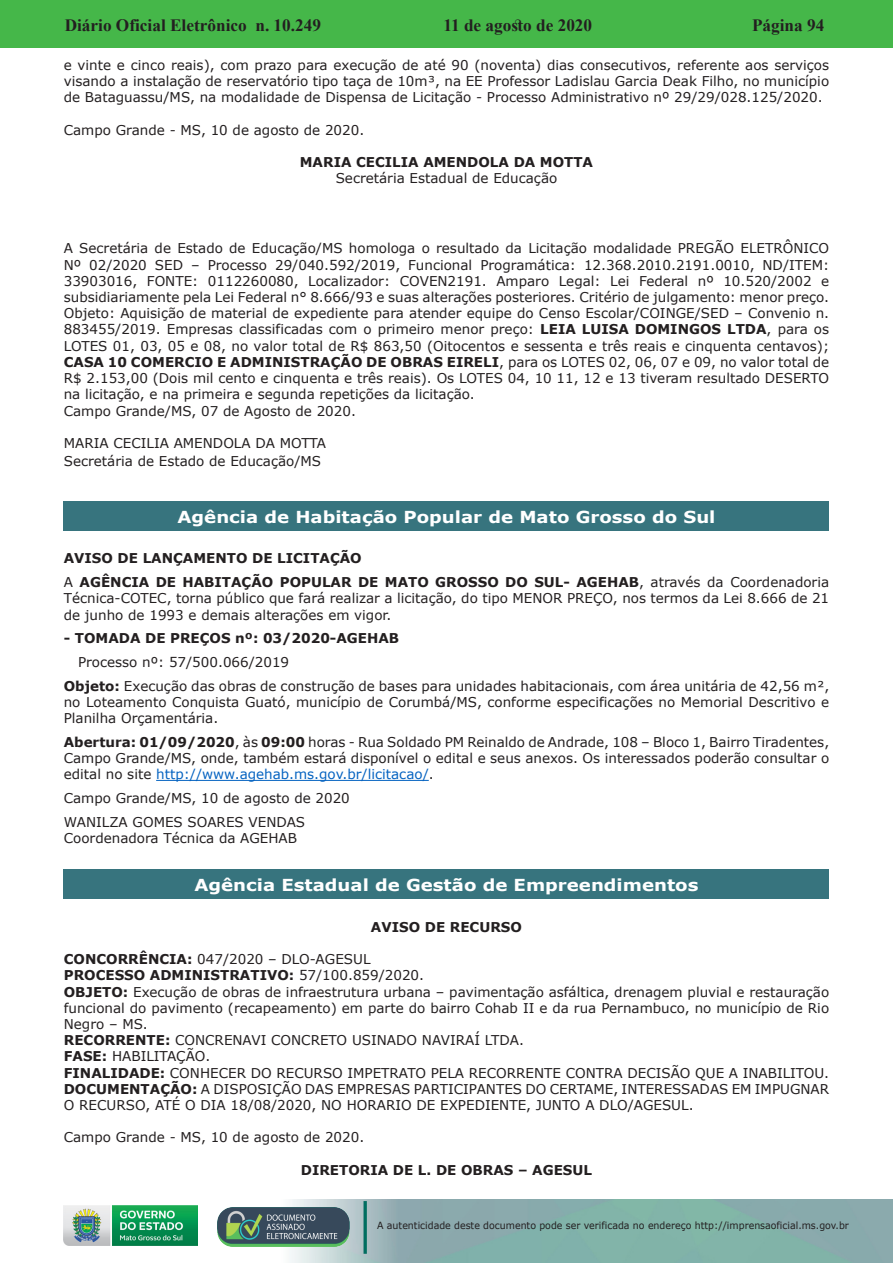
<style>
.page{position:relative;width:893px;height:1263px;background:#fff}
.page>*{position:absolute;margin:0;border:0;box-sizing:border-box;transform-origin:0 0}
.t1{font:700 17.25px "Times New Roman";color:#231f20}
.Atos_de_Licitações_S{font:700 16.5px "Verdana";color:#fff;scale:1.1 1}
.Cabeçalho{font:13.5px/16.2px "Verdana";color:#231f20;text-align:justify}
.Texto_em_bloco{font:13.5px/16.2px "Verdana";color:#231f20;text-align:justify}
.t2{font:700 13.5px "Verdana";color:#231f20}
.t3{font:9.9px "Verdana";color:#231f20;scale:.95 1}
.s1{font-weight:700}
.s2{color:#0563c1}
.s3{font-weight:400}
</style>
<div class="page">
<div style="left:0;top:0;width:893px;height:48px;background:#45b749"></div>
<img style="left:63px;top:1199px;width:830px;height:64px">
<img style="left:364px;top:1202px;width:2px;height:51px">
<img style="left:218px;top:1207px;width:132px;height:39px">
<img style="left:64px;top:1205px;width:134px;height:41px">
<hr style="left:156px;top:780px;width:273px;height:1px;background:#0563c1">
<div style="left:64px;top:501px;width:765px;height:30px;background:#37747e"></div>
<div style="left:64px;top:869px;width:765px;height:30px;background:#37747e"></div>
<p class="t1" style="left:65px;top:13px;width:258px">Diário Oficial Eletrônico n. 10.249</p>
<p class="t1" style="left:443px;top:13px;width:150px">11 de agosto de 2020</p>
<p class="t1" style="left:752px;top:13px;width:74px">Página 94</p>
<p class="Texto_em_bloco" style="left:64px;top:57px;width:767px">e vinte e cinco reais), com prazo para execução de até 90 (noventa) dias consecutivos, referente aos serviços visando a instalação de reservatório tipo taça de 10m³, na EE Professor Ladislau Garcia Deak Filho, no município de Bataguassu/MS, na modalidade de Dispensa de Licitação - Processo Administrativo nº 29/29/028.125/2020.</p>
<p class="Cabeçalho" style="left:64px;top:122px;width:302px">Campo Grande - MS, 10 de agosto de 2020.</p>
<p class="t2" style="left:300px;top:153px;width:295px">MARIA CECILIA AMENDOLA DA MOTTA</p>
<p class="Cabeçalho" style="left:336px;top:170px;width:223px">Secretária Estadual de Educação</p>
<p class="Cabeçalho" style="left:64px;top:240px;width:767px">A Secretária de Estado de Educação/MS homologa o resultado da Licitação modalidade PREGÃO ELETRÔNICO Nº 02/2020 SED – Processo 29/040.592/2019, Funcional Programática: 12.368.2010.2191.0010, ND/ITEM:<br>33903016, FONTE: 0112260080, Localizador: COVEN2191. Amparo Legal: Lei Federal nº 10.520/2002 e subsidiariamente pela Lei Federal n° 8.666/93 e suas alterações posteriores. Critério de julgamento: menor preço.<br>Objeto: Aquisição de material de expediente para atender equipe do Censo Escolar/COINGE/SED – Convenio n.<br>883455/2019. Empresas classificadas com o primeiro menor preço: <span class="s1">LEIA LUISA DOMINGOS LTDA</span>, para os LOTES 01, 03, 05 e 08, no valor total de R$ 863,50 (Oitocentos e sessenta e três reais e cinquenta centavos); <span class="s1">CASA 10 COMERCIO E ADMINISTRAÇÃO DE OBRAS EIRELI</span>, para os LOTES 02, 06, 07 e 09, no valor total de R$ 2.153,00 (Dois mil cento e cinquenta e três reais). Os LOTES 04, 10 11, 12 e 13 tiveram resultado DESERTO na licitação, e na primeira e segunda repetições da licitação.</p>
<p class="Cabeçalho" style="left:64px;top:402px;width:294px">Campo Grande/MS, 07 de Agosto de 2020.</p>
<p class="Cabeçalho" style="left:64px;top:435px;width:264px">MARIA CECILIA AMENDOLA DA MOTTA</p>
<p class="Cabeçalho" style="left:64px;top:453px;width:259px">Secretária de Estado de Educação/MS</p>
<p class="Atos_de_Licitações_S" style="left:177px;top:505px;width:491px">Agência de Habitação Popular de Mato Grosso do Sul</p>
<p class="t2" style="left:64px;top:549px;width:299px">AVISO DE LANÇAMENTO DE LICITAÇÃO</p>
<p class="Cabeçalho" style="left:64px;top:574px;width:767px">A <span class="s1">AGÊNCIA DE HABITAÇÃO POPULAR DE MATO GROSSO DO SUL- AGEHAB</span>, através da Coordenadoria Técnica-COTEC, torna público que fará realizar a licitação, do tipo MENOR PREÇO, nos termos da Lei 8.666 de 21 de junho de 1993 e demais alterações em vigor.</p>
<p class="t2" style="left:64px;top:629px;width:337px">- TOMADA DE PREÇOS nº: 03/2020-AGEHAB</p>
<p class="Cabeçalho" style="left:78px;top:654px;width:213px">Processo nº: 57/500.066/2019</p>
<p class="Cabeçalho" style="left:64px;top:677px;width:767px"><span class="s1">Objeto:</span> Execução das obras de construção de bases para unidades habitacionais, com área unitária de 42,56 m², no Loteamento Conquista Guató, município de Corumbá/MS, conforme especificações no Memorial Descritivo e Planilha Orçamentária.</p>
<p class="Cabeçalho" style="left:64px;top:734px;width:767px"><span class="s1">Abertura: 01/09/2020</span>, às <span class="s1">09:00</span> horas - Rua Soldado PM Reinaldo de Andrade, 108 – Bloco 1, Bairro Tiradentes, Campo Grande/MS, onde, também estará disponível o edital e seus anexos. Os interessados poderão consultar o edital no site <span class="s2">http://www.agehab.ms.gov.br/licitacao/</span>.</p>
<p class="Cabeçalho" style="left:64px;top:790px;width:288px">Campo Grande/MS, 10 de agosto de 2020</p>
<p class="Cabeçalho" style="left:64px;top:813px;width:243px">WANILZA GOMES SOARES VENDAS</p>
<p class="Cabeçalho" style="left:64px;top:830px;width:235px">Coordenadora Técnica da AGEHAB</p>
<p class="Atos_de_Licitações_S" style="left:194px;top:873px;width:460px">Agência Estadual de Gestão de Empreendimentos</p>
<p class="t2" style="left:371px;top:917px;width:153px">AVISO DE RECURSO</p>
<p class="Cabeçalho" style="left:64px;top:951px;width:308px"><span class="s1">CONCORRÊNCIA:</span> 047/2020 – DLO-AGESUL</p>
<p class="t2" style="left:64px;top:966px;width:362px">PROCESSO ADMINISTRATIVO: <span class="s3">57/100.859/2020.</span></p>
<p class="Cabeçalho" style="left:64px;top:983px;width:767px"><span class="s1">OBJETO:</span> Execução de obras de infraestrutura urbana – pavimentação asfáltica, drenagem pluvial e restauração funcional do pavimento (recapeamento) em parte do bairro Cohab II e da rua Pernambuco, no município de Rio Negro – MS.</p>
<p class="Cabeçalho" style="left:64px;top:1032px;width:462px"><span class="s1">RECORRENTE:</span> CONCRENAVI CONCRETO USINADO NAVIRAÍ LTDA.</p>
<p class="Cabeçalho" style="left:64px;top:1048px;width:148px"><span class="s1">FASE:</span> HABILITAÇÃO.</p>
<p class="Cabeçalho" style="left:64px;top:1064px;width:767px"><span class="s1">FINALIDADE:</span> CONHECER DO RECURSO IMPETRATO PELA RECORRENTE CONTRA DECISÃO QUE A INABILITOU.</p>
<p class="Cabeçalho" style="left:64px;top:1080px;width:767px"><span class="s1">DOCUMENTAÇÃO:</span> A DISPOSIÇÃO DAS EMPRESAS PARTICIPANTES DO CERTAME, INTERESSADAS EM IMPUGNAR<br>O RECURSO, ATÉ O DIA 18/08/2020, NO HORARIO DE EXPEDIENTE, JUNTO A DLO/AGESUL.</p>
<p class="Cabeçalho" style="left:64px;top:1129px;width:302px">Campo Grande - MS, 10 de agosto de 2020.</p>
<p class="t2" style="left:301px;top:1160px;width:293px">DIRETORIA DE L. DE OBRAS – AGESUL</p>
<p class="t3" style="left:377px;top:1219px;width:498px">A autenticidade deste documento pode ser verificada no endereço http://imprensaoficial.ms.gov.br</p>
</div>
